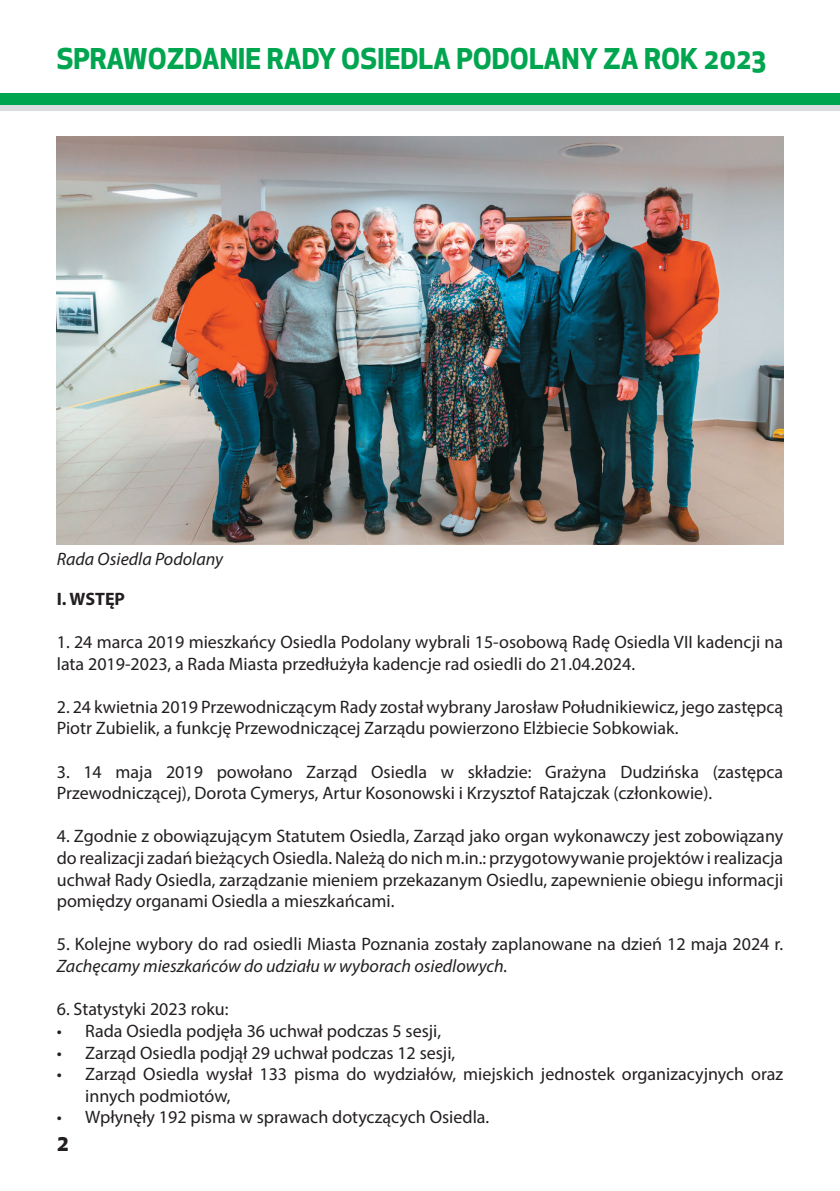
<style>
.page{position:relative;width:840px;height:1191px;background:#fff}
.page>*{position:absolute;margin:0;border:0;box-sizing:border-box;transform-origin:0 0}
.Text_PASEK{font:700 28px "Apex New";color:#00a54f}
.t1{font:700 22px "Apex New";color:#231f20}
.Text{font:18px/21.6px "Myriad Pro";color:#231f20}
.Text_wciety{font:18px/21.6px "Myriad Pro";color:#231f20}
.Text-2{font:italic 18px "Myriad Pro";color:#231f20}
.Text-3{font:700 18px "Myriad Pro";color:#231f20}
.s1{font-style:italic}
</style>
<div class="page">
<div style="left:0;top:105px;width:839px;height:6px;background:#dcdddf"></div>
<div style="left:0;top:94px;width:839px;height:11px;background:#00a54f"></div>
<img style="left:57px;top:136px;width:725px;height:408px">
<p class="Text_PASEK" style="left:57px;top:39px;width:710px">SPRAWOZDANIE RADY OSIEDLA PODOLANY ZA ROK 2023</p>
<p class="Text-2" style="left:57px;top:548px;width:168px">Rada Osiedla Podolany</p>
<p class="Text-3" style="left:57px;top:587px;width:70px">I. WSTĘP</p>
<p class="Text" style="left:57px;top:631px;width:727px">1. 24 marca 2019 mieszkańcy Osiedla Podolany wybrali 15-osobową Radę Osiedla VII kadencji na lata 2019-2023, a Rada Miasta przedłużyła kadencje rad osiedli do 21.04.2024.</p>
<p class="Text" style="left:57px;top:695px;width:727px">2. 24 kwietnia 2019 Przewodniczącym Rady został wybrany Jarosław Południkiewicz, jego zastępcą<br>Piotr Zubielik, a funkcję Przewodniczącej Zarządu powierzono Elżbiecie Sobkowiak.</p>
<p class="Text" style="left:57px;top:760px;width:727px">3. 14 maja 2019 powołano Zarząd Osiedla w składzie: Grażyna Dudzińska (zastępca<br>Przewodniczącej), Dorota Cymerys, Artur Kosonowski i Krzysztof Ratajczak (członkowie).</p>
<p class="Text" style="left:57px;top:825px;width:727px;text-align:justify">4. Zgodnie z obowiązującym Statutem Osiedla, Zarząd jako organ wykonawczy jest zobowiązany do realizacji zadań bieżących Osiedla. Należą do nich m.in.: przygotowywanie projektów i realizacja uchwał Rady Osiedla, zarządzanie mieniem przekazanym Osiedlu, zapewnienie obiegu informacji pomiędzy organami Osiedla a mieszkańcami.</p>
<p class="Text" style="left:57px;top:933px;width:727px">5. Kolejne wybory do rad osiedli Miasta Poznania zostały zaplanowane na dzień 12 maja 2024 r.<br><span class="s1">Zachęcamy mieszkańców do udziału w wyborach osiedlowych.</span></p>
<p class="Text" style="left:57px;top:998px;width:173px">6. Statystyki 2023 roku:</p>
<p class="Text_wciety" style="left:57px;top:1019px;width:386px">• Rada Osiedla podjęła 36 uchwał podczas 5 sesji,</p>
<p class="Text_wciety" style="left:57px;top:1041px;width:400px">• Zarząd Osiedla podjął 29 uchwał podczas 12 sesji,</p>
<p class="Text_wciety" style="left:85px;top:1063px;width:699px;text-indent:-28px">• Zarząd Osiedla wysłał 133 pisma do wydziałów, miejskich jednostek organizacyjnych oraz innych podmiotów,</p>
<p class="Text_wciety" style="left:57px;top:1106px;width:434px">• Wpłynęły 192 pisma w sprawach dotyczących Osiedla.</p>
<p class="t1" style="left:57px;top:1126px;width:14px">2</p>
</div>
